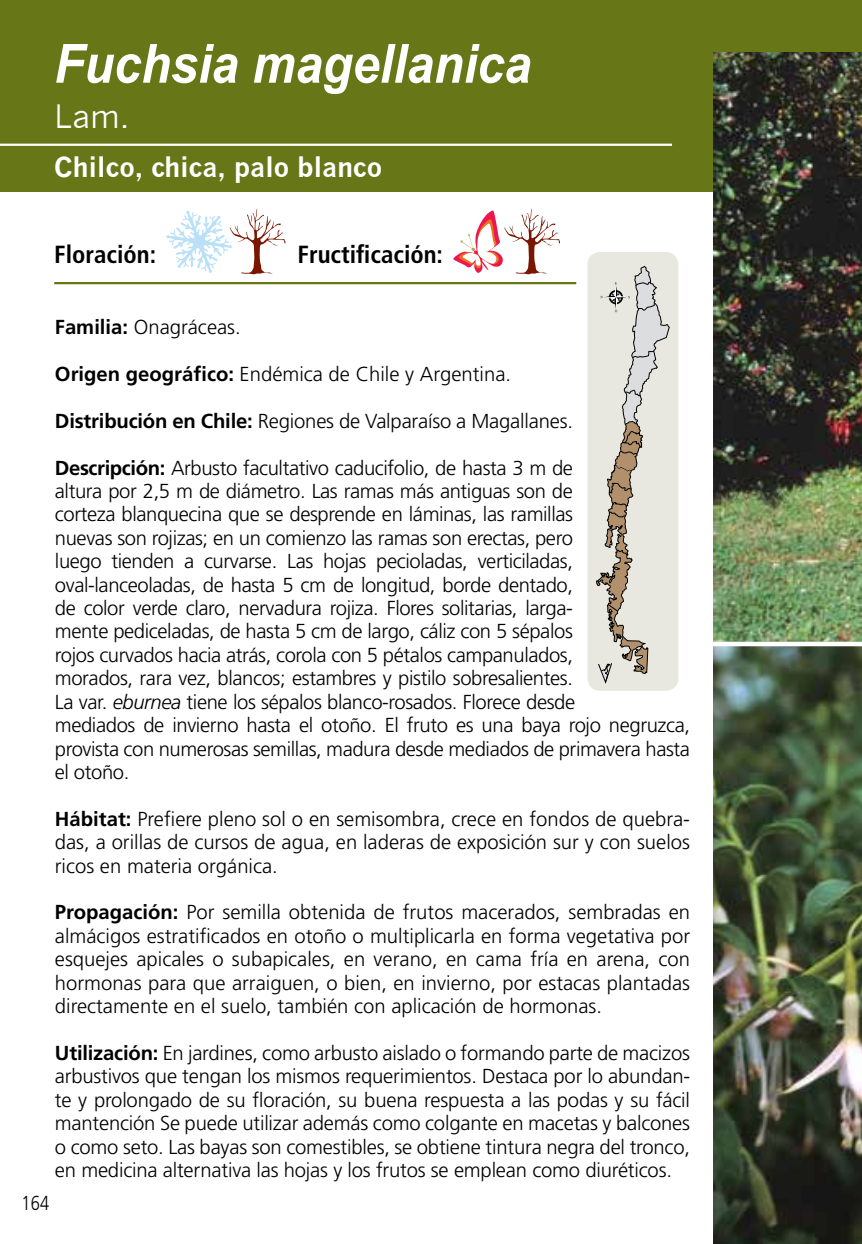
<style>
.page{position:relative;width:862px;height:1244px;background:#fff}
.page>*{position:absolute;margin:0;border:0;box-sizing:border-box;transform-origin:0 0}
.t1{font:italic 700 54px "Arial Narrow";color:#fff;scale:1.1 1}
.t2{font:31.5px "News Gothic";color:#fff}
.t3{font:700 27px "News Gothic";letter-spacing:-.01em;color:#fff}
.t4{font:700 condensed 24.75px "Frutiger LT Std";color:#000}
.t5{font:300 20.25px/23.4px "Frutiger LT Std";letter-spacing:-.02em;color:#000;text-align:justify}
.t6{font:300 20.25px "Frutiger LT Std";color:#000}
.t7{font:300 20.25px "Frutiger LT Std";letter-spacing:-.02em;color:#000;scale:.81 1}
.s1{font-weight:700}
.s2{font-style:italic}
</style>
<div class="page">
<div style="left:0;top:0;width:713px;height:192px;background:#677718"></div>
<img style="left:713px;top:51px;width:148px;height:591px">
<div style="left:690px;top:0;width:171px;height:51px;background:#677718"></div>
<img style="left:713px;top:646px;width:148px;height:598px">
<div style="left:587px;top:252px;width:91px;height:439px;background:#e8e8e1;border-radius:13px"></div>
<svg style="left:596px;top:266px;width:73px;height:418px"></svg>
<hr style="left:0;top:144px;width:671px;height:2px;background:#fff">
<svg style="left:166px;top:209px;width:119px;height:66px"></svg>
<svg style="left:453px;top:208px;width:106px;height:67px"></svg>
<hr style="left:54px;top:282px;width:522px;height:2px;background:#677718">
<h1 class="t1" style="left:54px;top:23px;width:435px">Fuchsia magellanica</h1>
<h2 class="t2" style="left:54px;top:98px;width:77px">Lam.</h2>
<h3 class="t3" style="left:54px;top:151px;width:329px">Chilco, chica, palo blanco</h3>
<p class="t4" style="left:54px;top:240px;width:103px">Floración:</p>
<p class="t4" style="left:297px;top:240px;width:147px">Fructificación:</p>
<p class="t6" style="left:55px;top:316px;width:187px"><span class="s1">Familia:</span> Onagráceas.</p>
<p class="t6" style="left:55px;top:362px;width:457px"><span class="s1">Origen geográfico:</span> Endémica de Chile y Argentina.</p>
<p class="t5" style="left:55px;top:409px;width:519px"><span class="s1">Distribución en Chile:</span> Regiones de Valparaíso a Magallanes.</p>
<p class="t5" style="left:55px;top:456px;width:636px;text-align:left"><span class="s1">Descripción:</span> Arbusto facultativo caducifolio, de hasta 3 m de<br>altura por 2,5 m de diámetro. Las ramas más antiguas son de<br>corteza blanquecina que se desprende en láminas, las ramillas<br>nuevas son rojizas; en un comienzo las ramas son erectas, pero<br>luego tienden a curvarse. Las hojas pecioladas, verticiladas, oval-lanceoladas, de hasta 5 cm de longitud, borde dentado,<br>de color verde claro, nervadura rojiza. Flores solitarias, larga-<br>mente pediceladas, de hasta 5 cm de largo, cáliz con 5 sépalos<br>rojos curvados hacia atrás, corola con 5 pétalos campanulados,<br>morados, rara vez, blancos; estambres y pistilo sobresalientes.<br>La var. <span class="s2">eburnea</span> tiene los sépalos blanco-rosados. Florece desde<br>mediados de invierno hasta el otoño. El fruto es una baya rojo negruzca, provista con numerosas semillas, madura desde mediados de primavera hasta el otoño.</p>
<p class="t5" style="left:55px;top:807px;width:636px"><span class="s1">Hábitat:</span> Prefiere pleno sol o en semisombra, crece en fondos de quebra&shy;das, a orillas de cursos de agua, en laderas de exposición sur y con suelos ricos en materia orgánica.</p>
<p class="t5" style="left:55px;top:901px;width:636px"><span class="s1">Propagación:</span> Por semilla obtenida de frutos macerados, sembradas en almácigos estratificados en otoño o multiplicarla en forma vegetativa por esquejes apicales o subapicales, en verano, en cama fría en arena, con hormonas para que arraiguen, o bien, en invierno, por estacas plantadas directamente en el suelo, también con aplicación de hormonas.</p>
<p class="t5" style="left:55px;top:1041px;width:636px"><span class="s1">Utilización:</span> En jardines, como arbusto aislado o formando parte de macizos arbustivos que tengan los mismos requerimientos. Destaca por lo abundan&shy;te y prolongado de su floración, su buena respuesta a las podas y su fácil mantención Se puede utilizar además como colgante en macetas y balcones o como seto. Las bayas son comestibles, se obtiene tintura negra del tronco, en medicina alternativa las hojas y los frutos se emplean como diuréticos.</p>
<p class="t7" style="left:22px;top:1191px;width:35px">164</p>
</div>
